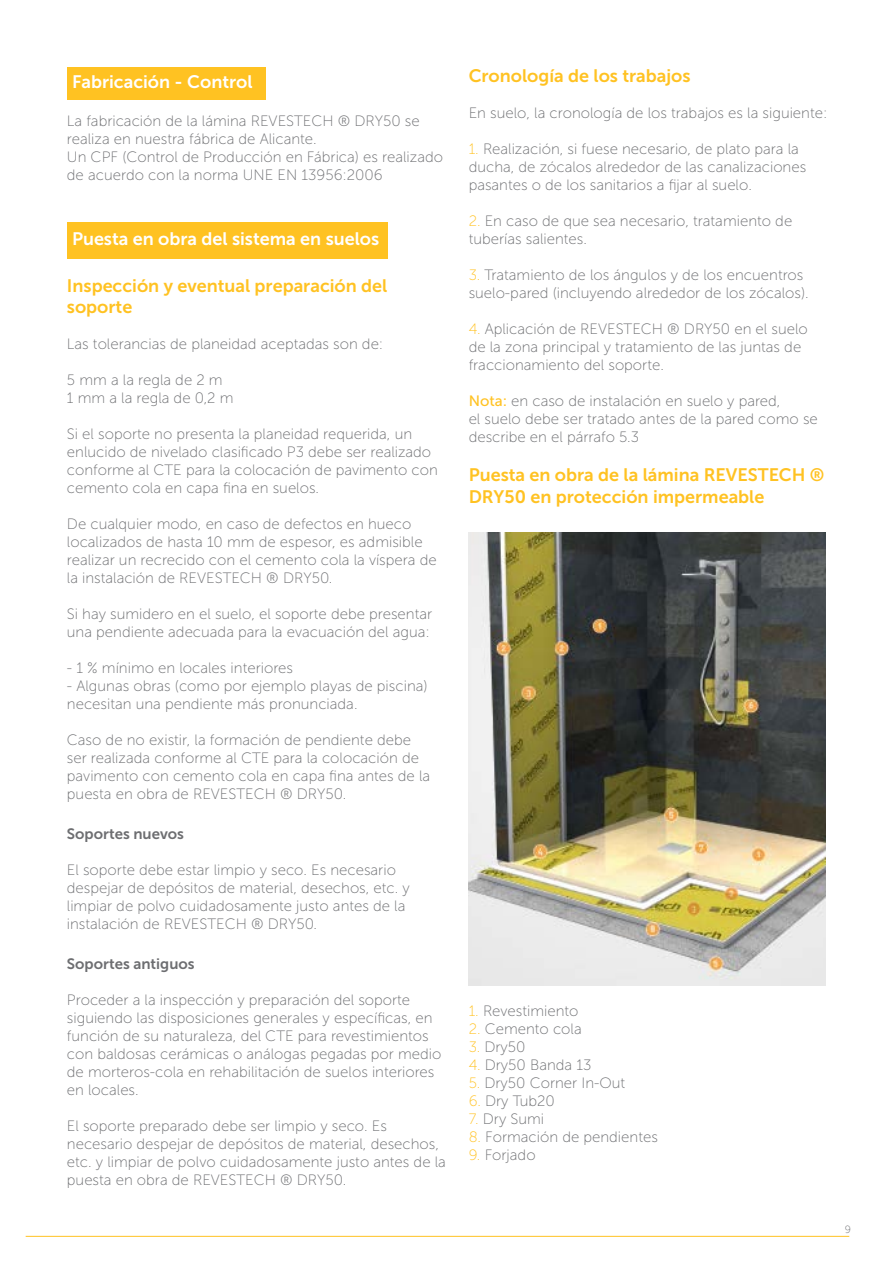
<style>
.page{position:relative;width:893px;height:1263px;background:#fff}
.page>*{position:absolute;margin:0;border:0;box-sizing:border-box;transform-origin:0 0}
.t1{font:18px/21.6px "Museo Sans 700";color:#ffc222}
.t2{font:18px "Museo Sans 700";color:#fff}
.t3{font:15px/18px "Museo Sans 100";color:#6d6e71}
.t4{font:15px "Museo Sans 700";color:#6d6e71}
.t5{font:10.5px "Museo Sans 100";color:#6d6e71}
.s1{color:#ffc222}
.s2{font-family:"Museo Sans 500";color:#ffc222}
</style>
<div class="page">
<hr style="left:26px;top:1236px;width:823px;height:1px;background:#ffc222">
<div style="left:67px;top:222px;width:321px;height:36px;background:#ffc222"></div>
<div style="left:67px;top:67px;width:199px;height:33px;background:#ffc222"></div>
<img style="left:469px;top:532px;width:357px;height:454px">
<p class="t2" style="left:72px;top:72px;width:182px">Fabricación - Control</p>
<p class="t3" style="left:67px;top:112px;width:378px">La fabricación de la lámina REVESTECH ® DRY50 se realiza en nuestra fábrica de Alicante.<br>Un CPF (Control de Producción en Fábrica) es realizado de acuerdo con la norma UNE EN 13956:2006</p>
<p class="t2" style="left:72px;top:229px;width:309px">Puesta en obra del sistema en suelos</p>
<p class="t1" style="left:67px;top:275px;width:322px">Inspección y eventual preparación del soporte</p>
<p class="t3" style="left:67px;top:335px;width:318px">Las tolerancias de planeidad aceptadas son de:</p>
<p class="t3" style="left:67px;top:371px;width:168px">5 mm a la regla de 2 m<br>1 mm a la regla de 0,2 m</p>
<p class="t3" style="left:67px;top:425px;width:372px">Si el soporte no presenta la planeidad requerida, un enlucido de nivelado clasificado P3 debe ser realizado conforme al CTE para la colocación de pavimento con cemento cola en capa fina en suelos.</p>
<p class="t3" style="left:67px;top:515px;width:371px">De cualquier modo, en caso de defectos en hueco localizados de hasta 10 mm de espesor, es admisible realizar un recrecido con el cemento cola la víspera de la instalación de REVESTECH ® DRY50.</p>
<p class="t3" style="left:67px;top:605px;width:367px">Si hay sumidero en el suelo, el soporte debe presentar una pendiente adecuada para la evacuación del agua:</p>
<p class="t3" style="left:67px;top:659px;width:228px">- 1 % mínimo en locales interiores</p>
<p class="t3" style="left:67px;top:677px;width:362px">- Algunas obras (como por ejemplo playas de piscina) necesitan una pendiente más pronunciada.</p>
<p class="t3" style="left:67px;top:731px;width:365px">Caso de no existir, la formación de pendiente debe ser realizada conforme al CTE para la colocación de pavimento con cemento cola en capa fina antes de la puesta en obra de REVESTECH ® DRY50.</p>
<p class="t4" style="left:67px;top:825px;width:119px">Soportes nuevos</p>
<p class="t3" style="left:67px;top:861px;width:344px">El soporte debe estar limpio y seco. Es necesario despejar de depósitos de material, desechos, etc. y limpiar de polvo cuidadosamente justo antes de la instalación de REVESTECH ® DRY50.</p>
<p class="t4" style="left:67px;top:955px;width:129px">Soportes antiguos</p>
<p class="t3" style="left:67px;top:990px;width:376px">Proceder a la inspección y preparación del soporte siguiendo las disposiciones generales y específicas, en función de su naturaleza, del CTE para revestimientos con baldosas cerámicas o análogas pegadas por medio de morteros-cola en rehabilitación de suelos interiores en locales.</p>
<p class="t3" style="left:67px;top:1116px;width:380px">El soporte preparado debe ser limpio y seco. Es necesario despejar de depósitos de material, desechos, etc. y limpiar de polvo cuidadosamente justo antes de la puesta en obra de REVESTECH ® DRY50.</p>
<p class="t1" style="left:469px;top:65px;width:224px">Cronología de los trabajos</p>
<p class="t3" style="left:469px;top:104px;width:360px">En suelo, la cronología de los trabajos es la siguiente:</p>
<p class="t3" style="left:469px;top:140px;width:339px"><span class="s1">1.</span> Realización, si fuese necesario, de plato para la ducha, de zócalos alrededor de las canalizaciones pasantes o de los sanitarios a fijar al suelo.</p>
<p class="t3" style="left:469px;top:212px;width:325px"><span class="s1">2.</span> En caso de que sea necesario, tratamiento de tuberías salientes.</p>
<p class="t3" style="left:469px;top:266px;width:342px"><span class="s1">3.</span> Tratamiento de los ángulos y de los encuentros suelo-pared (incluyendo alrededor de los zócalos).</p>
<p class="t3" style="left:469px;top:320px;width:341px"><span class="s1">4.</span> Aplicación de REVESTECH ® DRY50 en el suelo de la zona principal y tratamiento de las juntas de fraccionamiento del soporte.</p>
<p class="t3" style="left:469px;top:392px;width:351px"><span class="s2">Nota:</span> en caso de instalación en suelo y pared,<br>el suelo debe ser tratado antes de la pared como se describe en el párrafo 5.3</p>
<p class="t1" style="left:469px;top:464px;width:357px">Puesta en obra de la lámina REVESTECH ®<br>DRY50 en protección impermeable</p>
<p class="t3" style="left:469px;top:1002px;width:111px"><span class="s1">1.</span> Revestimiento</p>
<p class="t3" style="left:469px;top:1020px;width:115px"><span class="s1">2.</span> Cemento cola</p>
<p class="t3" style="left:469px;top:1038px;width:58px"><span class="s1">3.</span> Dry50</p>
<p class="t3" style="left:469px;top:1056px;width:124px"><span class="s1">4.</span> Dry50 Banda 13</p>
<p class="t3" style="left:469px;top:1074px;width:158px"><span class="s1">5.</span> Dry50 Corner In-Out</p>
<p class="t3" style="left:469px;top:1092px;width:88px"><span class="s1">6.</span> Dry Tub20</p>
<p class="t3" style="left:469px;top:1110px;width:77px"><span class="s1">7.</span> Dry Sumi</p>
<p class="t3" style="left:469px;top:1128px;width:191px"><span class="s1">8.</span> Formación de pendientes</p>
<p class="t3" style="left:469px;top:1146px;width:68px"><span class="s1">9.</span> Forjado</p>
<p class="t5" style="left:845px;top:1224px;width:8px">9</p>
</div>
